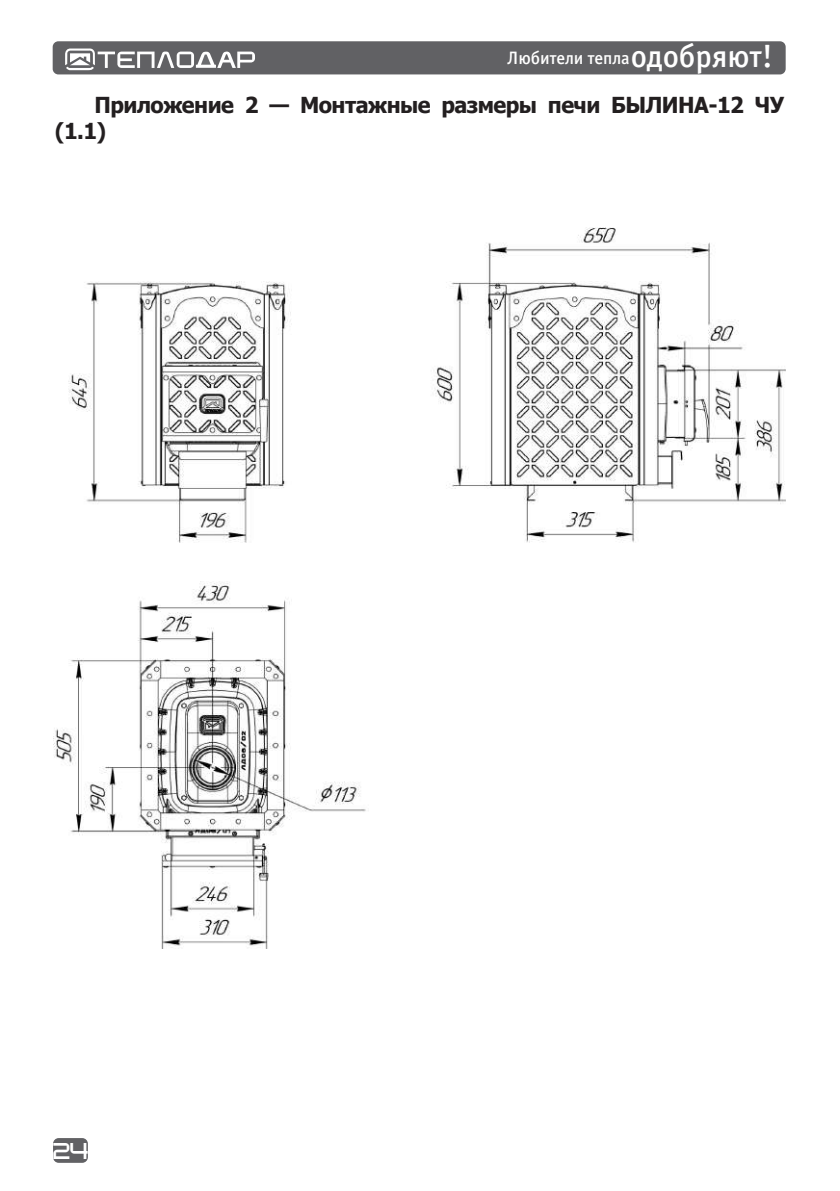
<style>
.page{position:relative;width:840px;height:1191px;background:#fff}
.page>*{position:absolute;margin:0;border:0;box-sizing:border-box;transform-origin:0 0}
.t1{font:700 22px/26.4px "Tahoma";letter-spacing:-.025em;color:#231f20}
.t2{font:18px "Officina Sans Medium C";letter-spacing:-.005em;color:#fff}
.t3{font:16px "teplodar";color:#fff}
.s1{font-size:32px}
</style>
<div class="page">
<div style="left:53px;top:1138px;width:35px;height:24px;background:#616164;border-radius:6px"></div>
<div style="left:53px;top:41px;width:732px;height:33px;background:#616164;border-radius:6px"></div>
<svg style="left:65px;top:48px;width:190px;height:22px"></svg>
<img style="left:53px;top:227px;width:731px;height:721px">
<p class="t2" style="left:507px;top:48px;width:267px">Любители тепла<span class="s1">одобряют!</span></p>
<p class="t1" style="left:55px;top:92px;width:730px;text-indent:40px">Приложение 2 — Монтажные размеры печи БЫЛИНА-12 ЧУ (1.1)</p>
<p class="t3" style="left:54px;top:1144px;width:36px">24</p>
</div>
